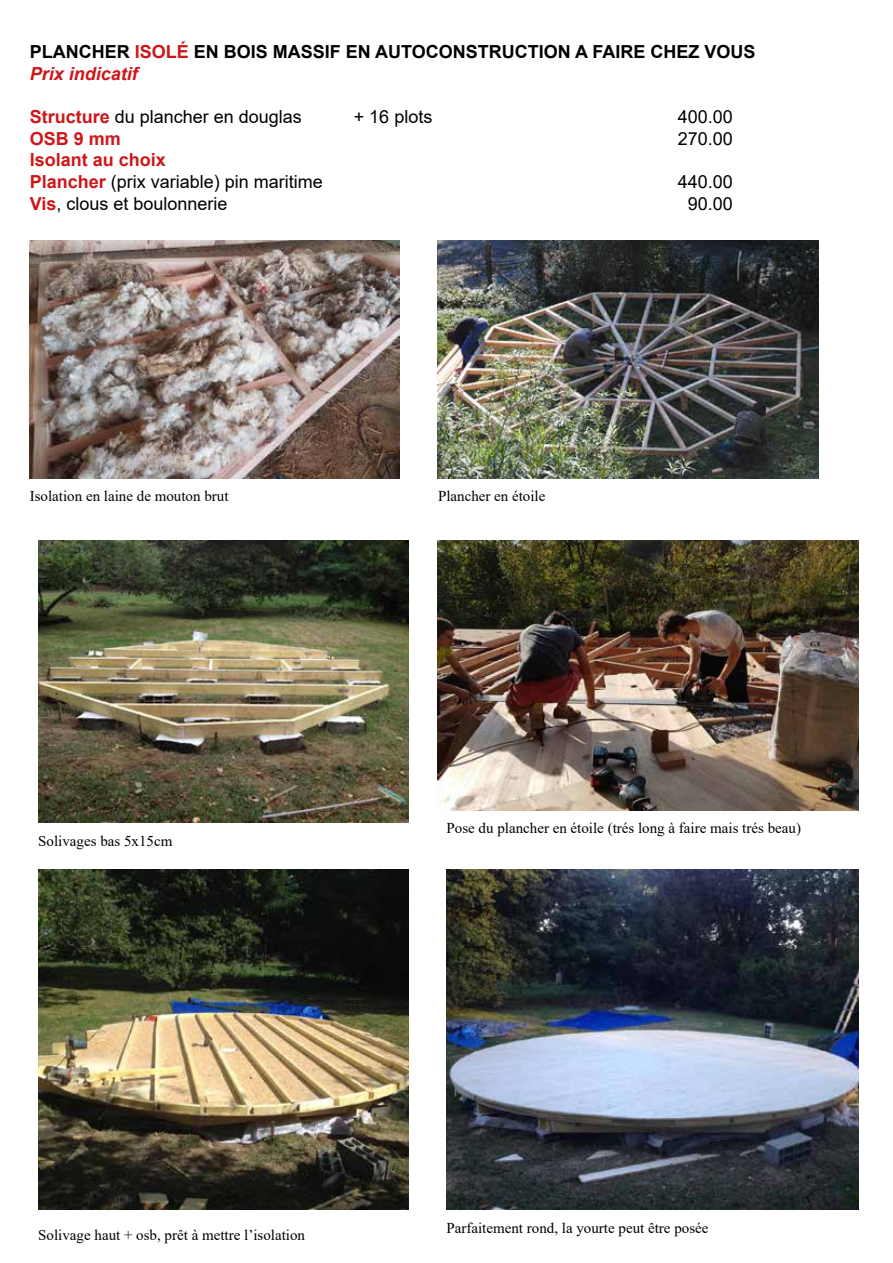
<style>
.page{position:relative;width:893px;height:1263px;background:#fff}
.page>*{position:absolute;margin:0;border:0;box-sizing:border-box;transform-origin:0 0}
.t1{font:18px/21.6px "Arial";color:#000}
.t2{font:700 18px/21.6px "Arial";color:#000}
.t3{font:700 18px "Arial";color:#cd171a}
.t4{font:15px "Times New Roman";color:#000}
.s1{color:#cd171a}
.s2{font-style:italic;color:#cd171a}
.s3{font-weight:700;color:#cd171a}
</style>
<div class="page">
<img style="left:438px;top:240px;width:380px;height:238px">
<img style="left:30px;top:240px;width:370px;height:238px">
<img style="left:38px;top:541px;width:370px;height:282px">
<img style="left:446px;top:870px;width:413px;height:340px">
<img style="left:38px;top:870px;width:370px;height:340px">
<img style="left:438px;top:541px;width:421px;height:269px">
<p class="t2" style="left:30px;top:42px;width:727px">PLANCHER <span class="s1">ISOLÉ</span> EN BOIS MASSIF EN AUTOCONSTRUCTION A FAIRE CHEZ VOUS<br><span class="s2">Prix indicatif</span></p>
<p class="t1" style="left:30px;top:106px;width:274px"><span class="s3">Structure</span> du plancher en douglas</p>
<p class="t1" style="left:354px;top:106px;width:80px">+ 16 plots</p>
<p class="t1" style="left:678px;top:106px;width:57px">400.00</p>
<p class="t3" style="left:30px;top:126px;width:93px">OSB 9 mm</p>
<p class="t1" style="left:678px;top:128px;width:57px">270.00</p>
<p class="t1" style="left:30px;top:149px;width:295px"><span class="s3">Isolant au choix<br>Plancher</span> (prix variable) pin maritime</p>
<p class="t1" style="left:678px;top:171px;width:57px">440.00</p>
<p class="t1" style="left:30px;top:192px;width:199px"><span class="s3">Vis</span>, clous et boulonnerie</p>
<p class="t1" style="left:688px;top:192px;width:47px">90.00</p>
<p class="t4" style="left:30px;top:485px;width:200px">Isolation en laine de mouton brut</p>
<p class="t4" style="left:438px;top:485px;width:109px">Plancher en étoile</p>
<p class="t4" style="left:38px;top:831px;width:136px">Solivages bas 5x15cm</p>
<p class="t4" style="left:446px;top:818px;width:356px">Pose du plancher en étoile (trés long à faire mais trés beau)</p>
<p class="t4" style="left:38px;top:1224px;width:268px">Solivage haut + osb, prêt à mettre l’isolation</p>
<p class="t4" style="left:446px;top:1217px;width:264px">Parfaitement rond, la yourte peut être posée</p>
</div>
